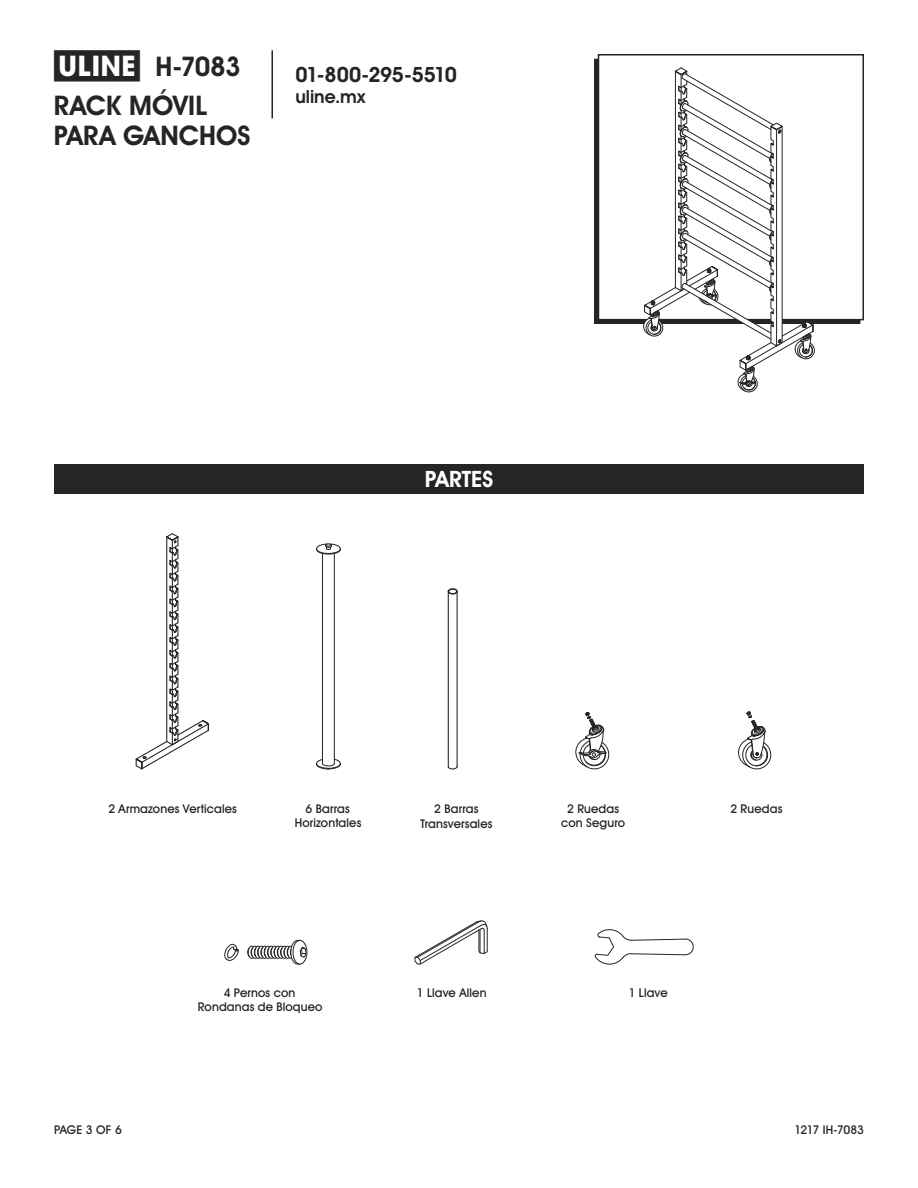
<style>
.page{position:relative;width:918px;height:1188px;background:#fff}
.page>*{position:absolute;margin:0;border:0;box-sizing:border-box;transform-origin:0 0}
.t1{font:700 27px/38.7px "Uline Two Knine";color:#252525}
.t2{font:700 22.5px "Uline Two Knine";color:#fff}
.t3{font:700 21px "Uline Two Knine";letter-spacing:-.025em;color:#252525}
.t4{font:700 18px "Uline Two Knine";color:#252525}
.t5{font:12px/14.4px "Uline Two Knine";letter-spacing:.015em;color:#252525;text-align:center}
.t6{font:12px "Uline Two Knine";letter-spacing:-.02em;color:#252525}
.s1{font-size:28.5px}
</style>
<div class="page">
<hr style="left:272px;top:50px;width:1px;height:68px;background:#252525">
<svg style="left:135px;top:533px;width:75px;height:237px"></svg>
<hr style="left:322px;top:553px;width:1px;height:211px;background:#252525">
<hr style="left:334px;top:553px;width:1px;height:211px;background:#252525">
<svg style="left:316px;top:543px;width:25px;height:12px"></svg>
<svg style="left:316px;top:758px;width:25px;height:12px"></svg>
<svg style="left:447px;top:765px;width:11px;height:5px"></svg>
<svg style="left:447px;top:588px;width:11px;height:7px"></svg>
<hr style="left:448px;top:591px;width:1px;height:175px;background:#252525">
<hr style="left:457px;top:591px;width:1px;height:175px;background:#252525">
<svg style="left:575px;top:712px;width:35px;height:58px"></svg>
<svg style="left:738px;top:711px;width:34px;height:59px"></svg>
<svg style="left:594px;top:929px;width:100px;height:36px"></svg>
<svg style="left:414px;top:920px;width:74px;height:45px"></svg>
<svg style="left:247px;top:940px;width:61px;height:25px"></svg>
<svg style="left:224px;top:943px;width:15px;height:18px"></svg>
<div style="left:598px;top:54px;width:266px;height:266px;border:2px solid #252525"></div>
<svg style="left:642px;top:67px;width:174px;height:326px"></svg>
<div style="left:54px;top:464px;width:810px;height:30px;background:#252525"></div>
<h1 class="t1" style="left:54px;top:47px;width:188px"><span class="s1">π</span> H-7083<br>RACK MÓVIL</h1>
<h1 class="t1" style="left:54px;top:116px;width:198px">PARA GANCHOS</h1>
<h3 class="t3" style="left:295px;top:62px;width:163px">01-800-295-5510</h3>
<h3 class="t4" style="left:295px;top:86px;width:71px">uline.mx</h3>
<h2 class="t2" style="left:425px;top:465px;width:70px">PARTES</h2>
<p class="t5" style="left:108px;top:801px;width:130px">2 Armazones Verticales</p>
<p class="t5" style="left:295px;top:801px;width:68px">6 Barras<br>Horizontales</p>
<p class="t5" style="left:420px;top:802px;width:74px">2 Barras<br>Transversales</p>
<p class="t5" style="left:561px;top:801px;width:66px">2 Ruedas con Seguro</p>
<p class="t5" style="left:730px;top:802px;width:54px">2 Ruedas</p>
<p class="t5" style="left:198px;top:985px;width:126px">4 Pernos con<br>Rondanas de Bloqueo</p>
<p class="t5" style="left:417px;top:985px;width:71px">1 Llave Allen</p>
<p class="t5" style="left:629px;top:985px;width:41px">1 Llave</p>
<p class="t5" style="left:54px;top:1122px;width:69px">PAGE 3 OF 6</p>
<p class="t6" style="left:795px;top:1122px;width:71px">1217 IH-7083</p>
</div>
